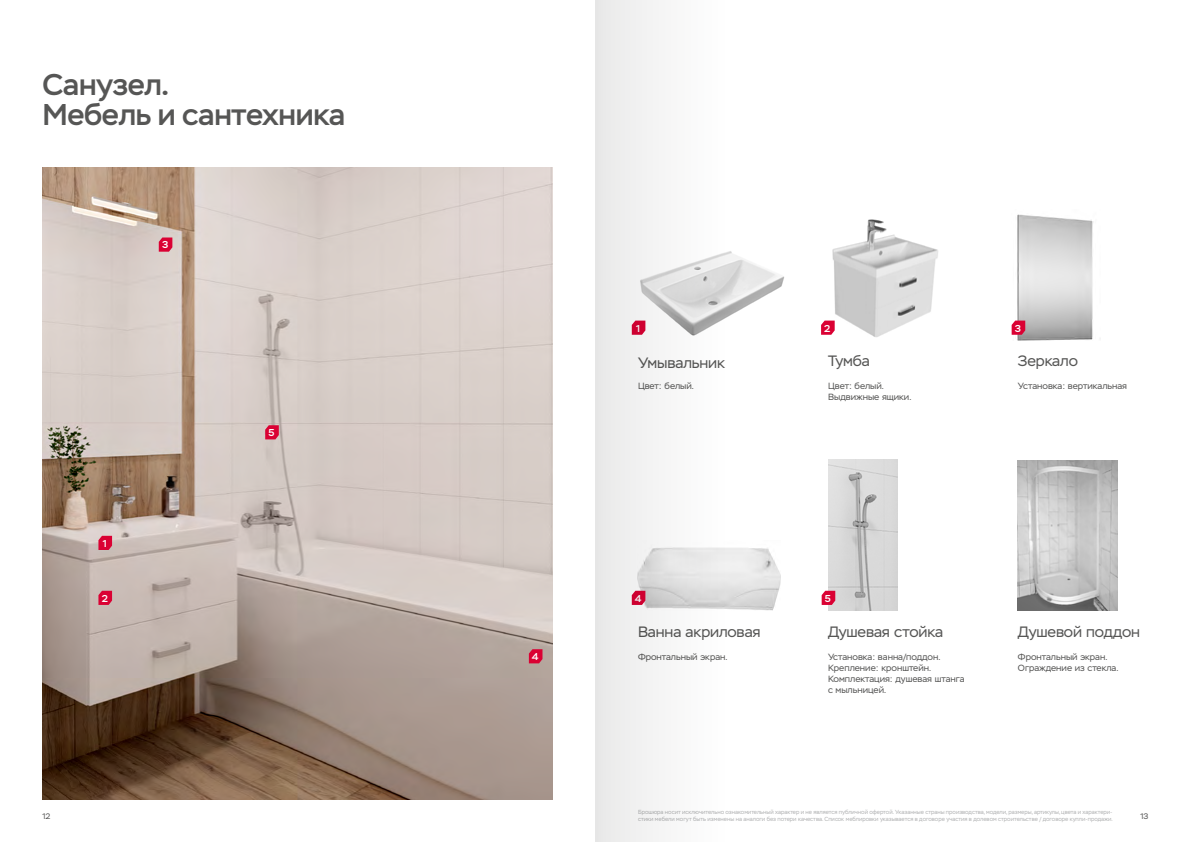
<style>
.page{position:relative;width:1191px;height:842px;background:#fff}
.page>*{position:absolute;margin:0;border:0;box-sizing:border-box;transform-origin:0 0}
.t1{font:500 30px/30px "Stem";letter-spacing:-.01em;color:#565655}
.t2{font:15px "Stem";letter-spacing:-.01em;color:#565655}
.t3{font:500 10px "Stem";color:#fff}
.t4{font:9px/11px "Stem";color:#565655}
.t5{font:8px "Stem";color:#565655}
.t6{font:5.9px/7px "Stem";color:#b1b2b3;scale:.95 1}
</style>
<div class="page">
<img style="left:43px;top:167px;width:510px;height:632px">
<img style="left:724px;top:251px;width:60px;height:68px">
<img style="left:831px;top:219px;width:107px;height:118px">
<img style="left:1018px;top:461px;width:99px;height:150px">
<img style="left:724px;top:548px;width:56px;height:63px">
<img style="left:828px;top:459px;width:69px;height:152px">
<svg style="left:98px;top:536px;width:14px;height:14px"></svg>
<svg style="left:529px;top:649px;width:13px;height:14px"></svg>
<svg style="left:265px;top:425px;width:14px;height:14px"></svg>
<svg style="left:159px;top:237px;width:13px;height:15px"></svg>
<svg style="left:98px;top:591px;width:14px;height:14px"></svg>
<svg style="left:821px;top:321px;width:13px;height:14px"></svg>
<svg style="left:821px;top:591px;width:14px;height:14px"></svg>
<img style="left:1015px;top:214px;width:78px;height:126px">
<svg style="left:1011px;top:321px;width:14px;height:14px"></svg>
<svg style="left:595px;top:0;width:129px;height:842px"></svg>
<h1 class="t1" style="left:43px;top:70px;width:304px">Санузел.<br>Мебель и сантехника</h1>
<h3 class="t3" style="left:162px;top:239px;width:8px">3</h3>
<h3 class="t3" style="left:103px;top:537px;width:5px">1</h3>
<h3 class="t3" style="left:102px;top:592px;width:8px">2</h3>
<h3 class="t3" style="left:268px;top:427px;width:8px">5</h3>
<h3 class="t3" style="left:532px;top:650px;width:8px">4</h3>
<h3 class="t3" style="left:636px;top:322px;width:5px">1</h3>
<h3 class="t3" style="left:824px;top:322px;width:8px">2</h3>
<h3 class="t3" style="left:1015px;top:322px;width:8px">3</h3>
<h2 class="t2" style="left:638px;top:354px;width:88px">Умывальник</h2>
<h2 class="t2" style="left:828px;top:352px;width:43px">Тумба</h2>
<h2 class="t2" style="left:1018px;top:352px;width:62px">Зеркало</h2>
<h3 class="t4" style="left:638px;top:381px;width:57px">Цвет: белый.</h3>
<h3 class="t4" style="left:828px;top:381px;width:85px">Цвет: белый.<br>Выдвижные ящики.</h3>
<h3 class="t4" style="left:1018px;top:381px;width:111px">Установка: вертикальная</h3>
<h3 class="t3" style="left:635px;top:592px;width:8px">4</h3>
<h3 class="t3" style="left:825px;top:592px;width:8px">5</h3>
<h2 class="t2" style="left:638px;top:622px;width:124px">Ванна акриловая</h2>
<h2 class="t2" style="left:828px;top:622px;width:117px">Душевая стойка</h2>
<h3 class="t4" style="left:638px;top:651px;width:91px">Фронтальный экран.</h3>
<h3 class="t4" style="left:828px;top:651px;width:138px">Установка: ванна/поддон.<br>Крепление: кронштейн.<br>Комплектация: душевая штанга с мыльницей.</h3>
<h2 class="t2" style="left:1018px;top:622px;width:123px">Душевой поддон</h2>
<h3 class="t4" style="left:1018px;top:651px;width:102px">Фронтальный экран.<br>Ограждение из стекла.</h3>
<p class="t6" style="left:638px;top:809px;width:501px">Брошюра носит исключительно ознакомительный характер и не является публичной офертой. Указанные страны производства, модели, размеры, артикулы, цвета и характери&shy;стики мебели могут быть изменены на аналоги без потери качества. Список меблировки указывается в договоре участия в долевом строительстве / договоре купли-продажи.</p>
<h3 class="t5" style="left:43px;top:811px;width:9px">12</h3>
<h3 class="t5" style="left:1140px;top:811px;width:10px">13</h3>
</div>
